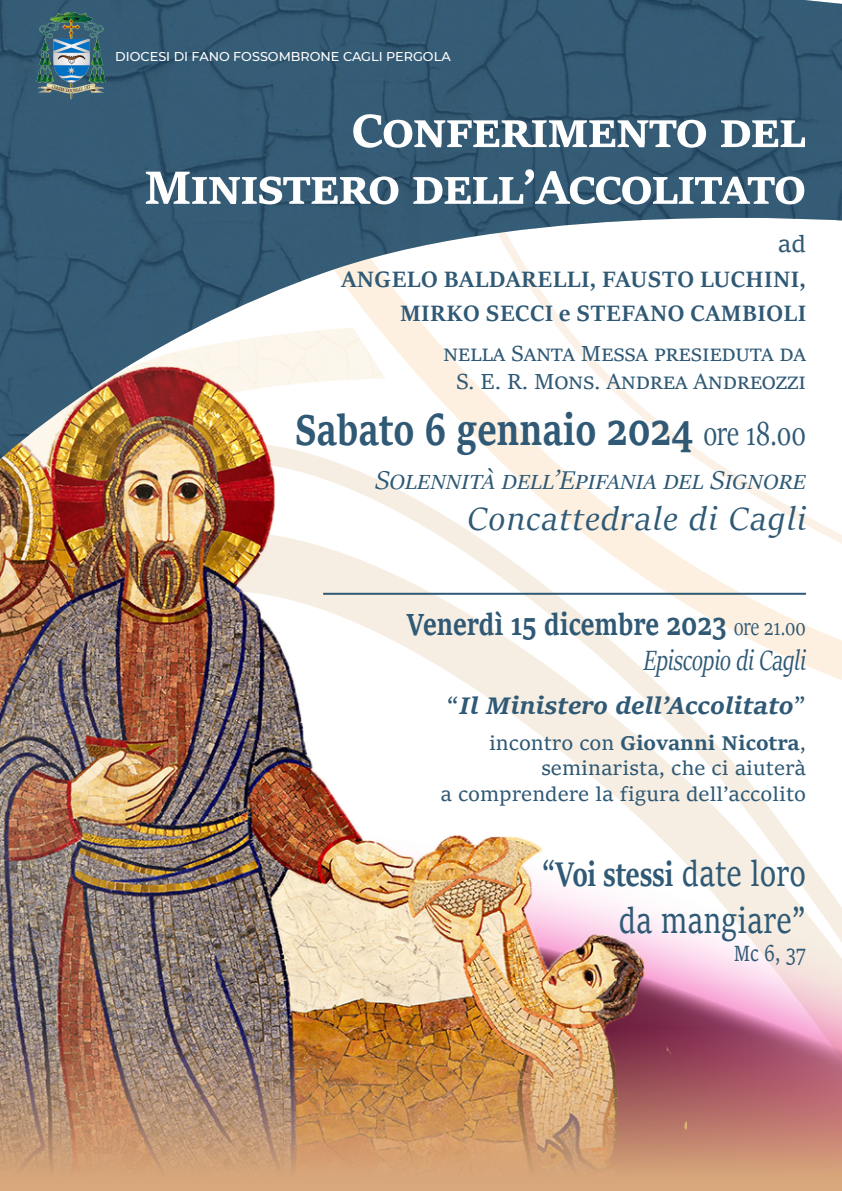
<style>
.page{position:relative;width:842px;height:1191px;background:#fff}
.page>*{position:absolute;margin:0;border:0;box-sizing:border-box;transform-origin:0 0}
.t1{font:700 50.4px "Sitka Text";letter-spacing:-.03em;color:#fff}
.t2{font:700 46.3px "Sitka Text";color:#2f5975;scale:.77 1}
.t3{font:38.6px "Sitka Text";color:#2f5975;scale:.77 1}
.t4{font:italic 36.3px "Sitka Banner";letter-spacing:.05em;color:#2f5975}
.t5{font:700 32.8px "Sitka Text";color:#2f5975;scale:.77 1}
.t6{font:italic 31.4px "Sitka Banner";color:#2f5975;scale:.77 1}
.t7{font:italic 29px "Sitka Banner";color:#2f5975}
.t8{font:italic 700 25.7px "Sitka Text";color:#2f5975}
.t9{font:700 25.1px "Sitka Banner";letter-spacing:.045em;color:#2f5975}
.t10{font:25.1px "Sitka Text";color:#2f5975}
.t11{font:24px "Sitka Subheading";letter-spacing:-.01em;color:#2f5975}
.t12{font:23.7px "Sitka Text";color:#2f5975;scale:.77 1}
.t13{font:21.3px "Sitka Text";color:#2f5975}
.t14{font:700 21.3px "Sitka Text";color:#2f5975}
.t15{font:500 12.8px "Montserrat";color:#fff}
.s1{font-family:"Sitka Banner";font-weight:400;font-size:37.6px}
.s2{font-family:"Sitka Banner";font-weight:400;font-size:26.6px}
.s3{font-weight:400;font-style:normal}
.s4{font-weight:400}
.s5{font-family:"Sitka Display";font-weight:700}
</style>
<div class="page">
<svg style="left:687px;top:735px;width:89px;height:82px"></svg>
<div style="left:0;top:817px;width:842px;height:374px;background:#ed028c;opacity:.75"></div>
<svg style="left:687px;top:907px;width:155px;height:77px"></svg>
<img style="left:0;top:459px;width:687px;height:525px">
<svg style="left:241px;top:459px;width:601px;height:276px"></svg>
<img style="left:0;top:0;width:842px;height:459px">
<img style="left:0;top:984px;width:842px;height:207px">
<img style="left:36px;top:13px;width:70px;height:87px">
<hr style="left:323px;top:593px;width:483px;height:2px;background:#2f5975">
<p class="t15" style="left:115px;top:47px;width:337px">DIOCESI DI FANO FOSSOMBRONE CAGLI PERGOLA</p>
<p class="t1" style="left:351px;top:91px;width:456px">Conferimento del</p>
<p class="t1" style="left:144px;top:147px;width:664px">Ministero dell’Accolitato</p>
<p class="t10" style="left:778px;top:225px;width:30px">ad</p>
<p class="t9" style="left:342px;top:261px;width:466px">ANGELO BALDARELLI, FAUSTO LUCHINI,</p>
<p class="t9" style="left:400px;top:295px;width:407px">MIRKO SECCI e STEFANO CAMBIOLI</p>
<p class="t11" style="left:443px;top:335px;width:364px">nella Santa Messa presieduta da</p>
<p class="t11" style="left:456px;top:364px;width:351px">S. E. R. Mons. Andrea Andreozzi</p>
<p class="t2" style="left:295px;top:394px;width:665px">Sabato 6 gennaio 2024 <span class="s1">ore 18.00</span></p>
<p class="t7" style="left:375px;top:460px;width:432px">Solennità dell’Epifania del Signore</p>
<p class="t4" style="left:468px;top:493px;width:340px">Concattedrale di Cagli</p>
<p class="t5" style="left:407px;top:598px;width:520px">Venerdì 15 dicembre 2023 <span class="s2">ore 21.00</span></p>
<p class="t6" style="left:644px;top:638px;width:212px">Episcopio di Cagli</p>
<p class="t8" style="left:447px;top:685px;width:361px"><span class="s3">“</span>Il Ministero dell’Accolitato<span class="s3">”</span></p>
<p class="t14" style="left:489px;top:726px;width:318px"><span class="s4">incontro con</span> Giovanni Nicotra<span class="s4">,</span></p>
<p class="t13" style="left:541px;top:752px;width:266px">seminarista, che ci aiuterà</p>
<p class="t13" style="left:440px;top:777px;width:367px">a comprendere la figura dell’accolito</p>
<p class="t3" style="left:542px;top:844px;width:345px">“<span class="s5">Voi stessi</span> date loro</p>
<p class="t3" style="left:619px;top:890px;width:244px">da mangiare”</p>
<p class="t12" style="left:734px;top:935px;width:95px">Mc 6, 37</p>
</div>
